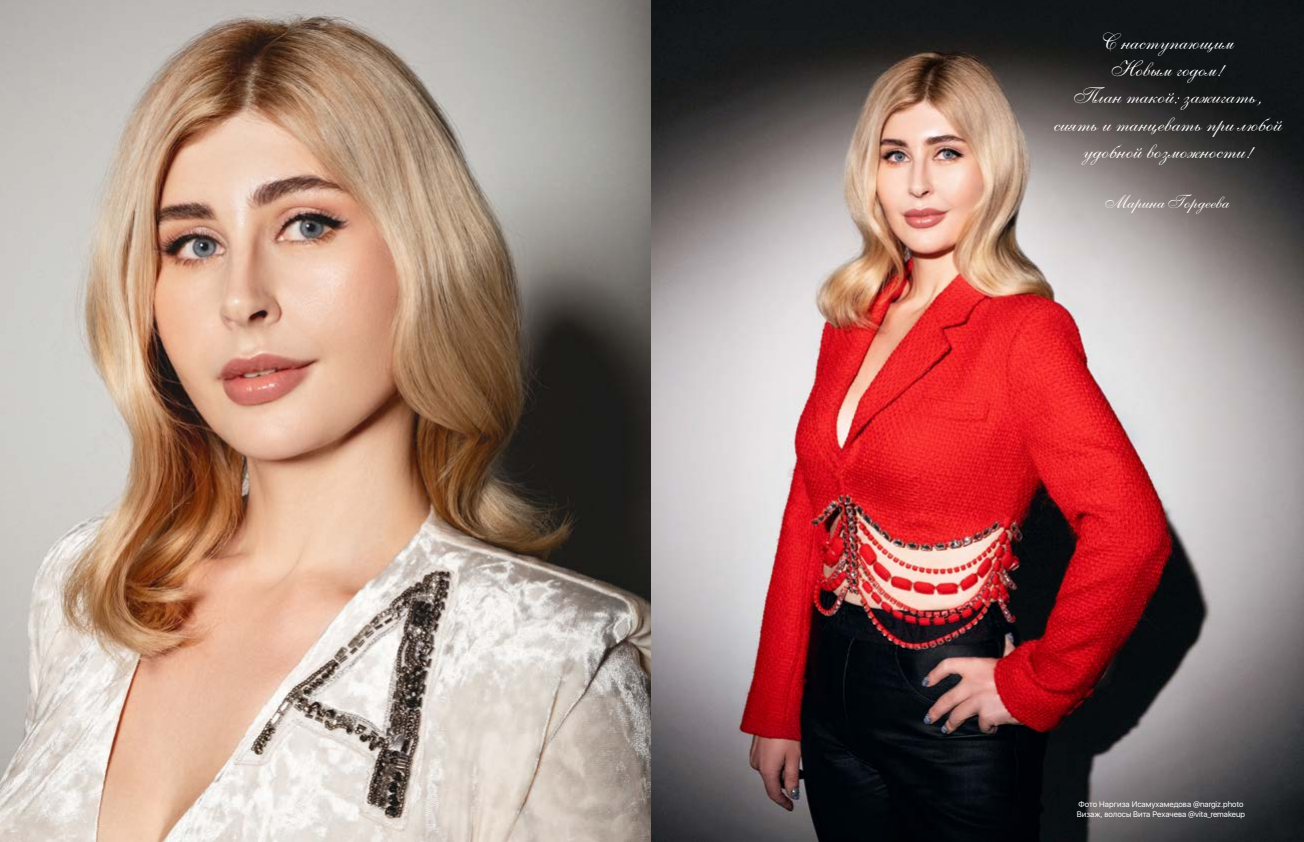
<style>
.page{position:relative;width:1304px;height:842px;background:#fff}
.page>*{position:absolute;margin:0;border:0;box-sizing:border-box;transform-origin:0 0}
.t1{font:22.6px/27.1px "Allegro Script";color:#fff;text-align:center}
.t2{font:19px "Allegro Script";color:#fff}
.t3{font:8px/9.6px "SFUI Display";color:#fff}
</style>
<div class="page">
<img style="left:0;top:0;width:1304px;height:842px">
<svg style="left:1175px;top:97px;width:4px;height:6px"></svg>
<p class="t1" style="left:1050px;top:30px;width:230px">С наступающим<br>Новым годом!<br>План такой зажигать, сиять и танцевать при любой удобной возможности!</p>
<p class="t2" style="left:1102px;top:190px;width:126px">Марина Гордеева</p>
<p class="t3" style="left:1077px;top:800px;width:170px">Фото Наргиза Исамухамедова @nargiz.photo<br>Визаж, волосы Вита Рехачева @vita_remakeup</p>
</div>
